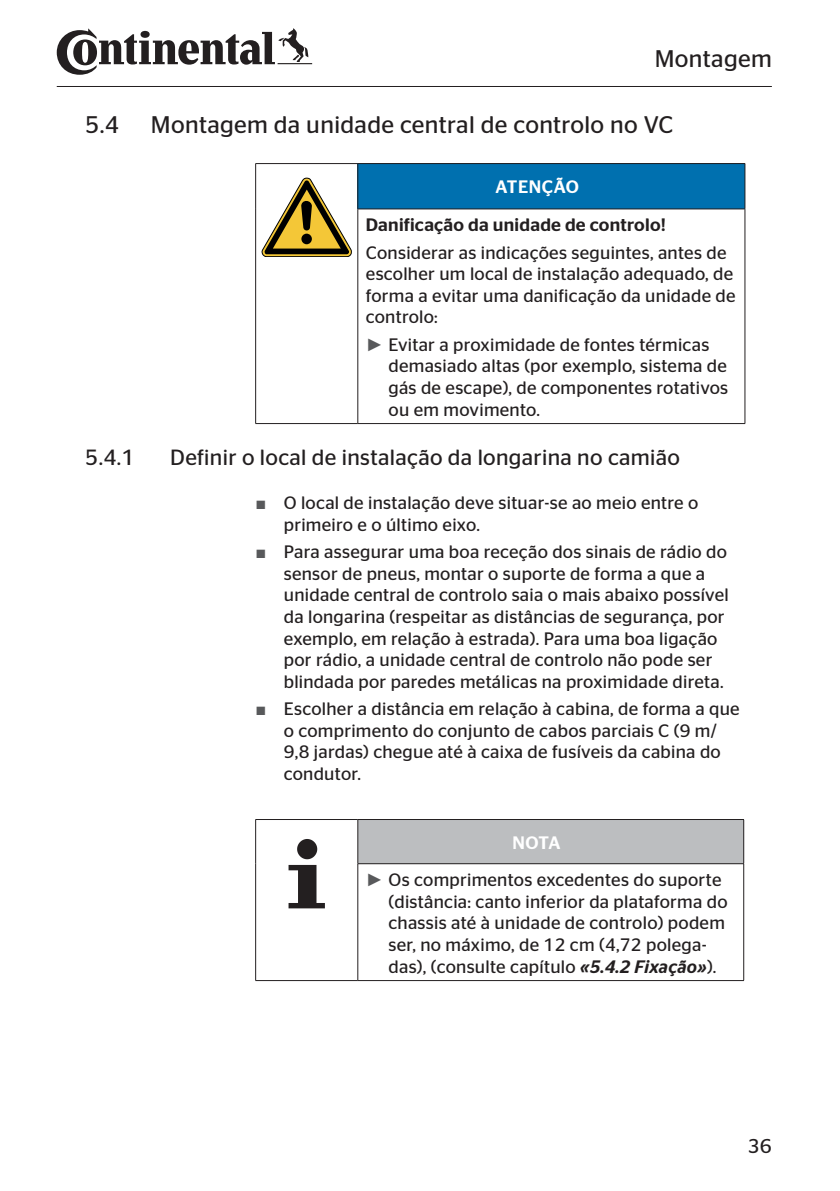
<style>
.page{position:relative;width:840px;height:1191px;background:#fff}
.page>*{position:absolute;margin:0;border:0;box-sizing:border-box;transform-origin:0 0}
.t1{font:24px "Continental Stag Sans";letter-spacing:.015em;color:#231f20}
.t2{font:22px "Continental Stag Sans";letter-spacing:.015em;color:#231f20}
.t3{font:20px "Continental Stag Sans";color:#231f20}
.t4{font:18px/21.6px "Continental Stag Sans";letter-spacing:.015em;color:#231f20}
.t5{font:500 18px "Continental Stag Sans";letter-spacing:.015em;color:#231f20}
.t6{font:500 18px "Continental Stag Sans";letter-spacing:.035em;color:#fff}
.s1{font-family:"Arial";color:#58595b}
.s2{font-weight:500;color:#fff}
.s3{font-weight:500;font-style:italic}
</style>
<div class="page">
<hr style="left:57px;top:86px;width:714px;height:1px;background:#231f20">
<svg style="left:57px;top:28px;width:255px;height:47px"></svg>
<div style="left:357px;top:164px;width:387px;height:45px;background:#0070af"></div>
<hr style="left:255px;top:423px;width:102px;height:1px;background:#231f20">
<hr style="left:255px;top:163px;width:102px;height:1px;background:#231f20">
<hr style="left:255px;top:164px;width:1px;height:45px;background:#231f20">
<hr style="left:255px;top:209px;width:1px;height:214px;background:#231f20">
<hr style="left:357px;top:209px;width:1px;height:214px;background:#231f20">
<hr style="left:744px;top:209px;width:1px;height:214px;background:#231f20">
<hr style="left:357px;top:423px;width:387px;height:1px;background:#231f20">
<hr style="left:357px;top:163px;width:387px;height:1px;background:#231f20">
<hr style="left:357px;top:164px;width:1px;height:45px;background:#231f20">
<hr style="left:744px;top:164px;width:1px;height:45px;background:#231f20">
<hr style="left:357px;top:209px;width:387px;height:1px;background:#231f20">
<svg style="left:261px;top:178px;width:90px;height:79px"></svg>
<div style="left:357px;top:819px;width:386px;height:44px;background:#bcbec0"></div>
<hr style="left:255px;top:980px;width:102px;height:1px;background:#231f20">
<hr style="left:255px;top:819px;width:102px;height:1px;background:#231f20">
<hr style="left:255px;top:819px;width:1px;height:44px;background:#231f20">
<hr style="left:255px;top:863px;width:1px;height:117px;background:#231f20">
<hr style="left:357px;top:864px;width:1px;height:116px;background:#231f20">
<hr style="left:743px;top:864px;width:1px;height:116px;background:#231f20">
<hr style="left:357px;top:980px;width:386px;height:1px;background:#231f20">
<hr style="left:357px;top:819px;width:386px;height:1px;background:#231f20">
<hr style="left:357px;top:819px;width:1px;height:44px;background:#231f20">
<hr style="left:743px;top:819px;width:1px;height:44px;background:#231f20">
<hr style="left:357px;top:863px;width:386px;height:1px;background:#231f20">
<svg style="left:297px;top:839px;width:20px;height:20px"></svg>
<svg style="left:288px;top:865px;width:37px;height:43px"></svg>
<h1 class="t1" style="left:654px;top:45px;width:118px">Montagem</h1>
<h1 class="t1" style="left:85px;top:111px;width:36px">5.4</h1>
<h1 class="t1" style="left:151px;top:111px;width:523px">Montagem da unidade central de controlo no VC</h1>
<p class="t6" style="left:495px;top:177px;width:85px">ATENÇÃO</p>
<p class="t5" style="left:365px;top:215px;width:301px">Danificação da unidade de controlo!</p>
<p class="t4" style="left:365px;top:241px;width:371px">Considerar as indicações seguintes, antes de escolher um local de instalação adequado, de forma a evitar uma danificação da unidade de controlo:</p>
<p class="t4" style="left:388px;top:333px;width:341px;text-indent:-23px"><span class="s1">►</span> Evitar a proximidade de fontes térmicas demasiado altas (por exemplo, sistema de gás de escape), de componentes rotativos ou em movimento.</p>
<p class="t2" style="left:85px;top:445px;width:51px">5.4.1</p>
<p class="t2" style="left:170px;top:445px;width:511px">Definir o local de instalação da longarina no camião</p>
<p class="t4" style="left:283px;top:492px;width:416px;text-indent:-28px"><span class="s1">■</span> O local de instalação deve situar-se ao meio entre o primeiro e o último eixo.</p>
<p class="t4" style="left:283px;top:541px;width:446px;text-indent:-28px"><span class="s1">■</span> Para assegurar uma boa receção dos sinais de rádio do sensor de pneus, montar o suporte de forma a que a unidade central de controlo saia o mais abaixo possível da longarina (respeitar as distâncias de segurança, por exemplo, em relação à estrada). Para uma boa ligação por rádio, a unidade central de controlo não pode ser blindada por paredes metálicas na proximidade direta.</p>
<p class="t4" style="left:283px;top:698px;width:457px;text-indent:-28px"><span class="s1">■</span> Escolher a distância em relação à cabina, de forma a que o comprimento do conjunto de cabos parciais C (9 m/ 9,8 jardas) chegue até à caixa de fusíveis da cabina do condutor.</p>
<p class="t4" style="left:365px;top:823px;width:357px;line-height:37.2px;text-indent:147px"><span class="s2">NOTA<br></span><span class="s1">►</span> Os comprimentos excedentes do suporte</p>
<p class="t4" style="left:388px;top:890px;width:340px">(distância: canto inferior da plataforma do chassis até à unidade de controlo) podem ser, no máximo, de 12 cm (4,72 polega&shy;das), (consulte capítulo <span class="s3">«5.4.2 Fixação»</span>).</p>
<p class="t3" style="left:747px;top:1134px;width:25px">36</p>
</div>
